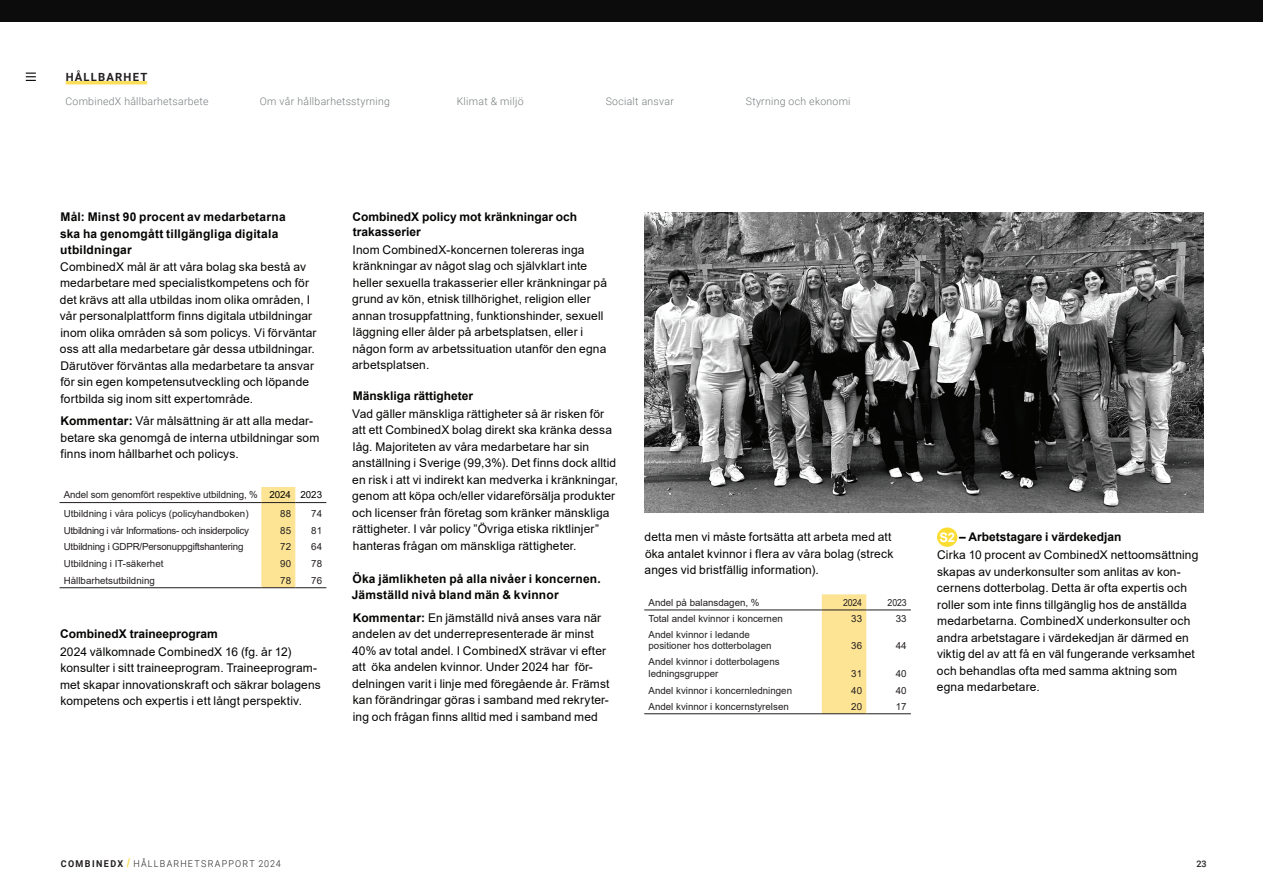
<style>
.page{position:relative;width:1263px;height:893px;background:#fff}
.page>*{position:absolute;margin:0;border:0;box-sizing:border-box;transform-origin:0 0}
.t1{font:12px/16.5px "Arial";letter-spacing:.01em;color:#040503}
.t2{font:700 12px/16.5px "Arial";letter-spacing:.015em;color:#040503}
.t3{font:700 11.25px "Roboto";letter-spacing:.105em;color:#231f20}
.t4{font:300 10.5px "Roboto";letter-spacing:.025em;color:#767b7d}
.t5{font:9.75px/11.7px "Arial";color:#231f20}
.t6{font:9.75px "Arial";letter-spacing:-.03em;color:#231f20}
.t7{font:9.75px "Arial";letter-spacing:-.02em;color:#231f20}
.t8{font:9.75px "Arial";color:#231f20;scale:.9 1}
.t9{font:300 9.45px "Roboto";letter-spacing:.135em;color:#231f20;scale:.95 1}
.t10{font:500 9px "Roboto";color:#231f20}
.s1{font-weight:700}
.s2{color:#040503}
.s3{font-weight:700;font-size:13.05px;color:#fff}
.s4{font-family:"Arial";font-weight:900;font-size:12px;color:#fcde58}
</style>
<div class="page">
<div style="left:0;top:0;width:1263px;height:21px;background:#0b0c0b"></div>
<hr style="left:66px;top:81px;width:81px;height:3px;background:#fcde58">
<svg style="left:26px;top:73px;width:9px;height:8px"></svg>
<div style="left:261px;top:487px;width:34px;height:100px;background:#fde495"></div>
<hr style="left:60px;top:502px;width:201px;height:1px;background:#231f20">
<hr style="left:261px;top:502px;width:34px;height:1px;background:#231f20">
<hr style="left:295px;top:502px;width:31px;height:1px;background:#231f20">
<hr style="left:60px;top:587px;width:201px;height:1px;background:#231f20">
<hr style="left:261px;top:587px;width:34px;height:1px;background:#231f20">
<hr style="left:295px;top:587px;width:31px;height:1px;background:#231f20">
<div style="left:822px;top:594px;width:44px;height:119px;background:#fde495"></div>
<hr style="left:644px;top:610px;width:178px;height:1px;background:#231f20">
<hr style="left:822px;top:610px;width:44px;height:1px;background:#231f20">
<hr style="left:866px;top:610px;width:45px;height:1px;background:#231f20">
<hr style="left:644px;top:713px;width:178px;height:1px;background:#231f20">
<hr style="left:822px;top:713px;width:44px;height:1px;background:#231f20">
<hr style="left:866px;top:713px;width:45px;height:1px;background:#231f20">
<img style="left:644px;top:213px;width:559px;height:299px">
<div style="left:937px;top:527px;width:20px;height:20px;background:#fbdd31;border-radius:50%"></div>
<p class="t3" style="left:66px;top:69px;width:83px">HÅLLBARHET</p>
<p class="t4" style="left:66px;top:94px;width:145px">CombinedX hållbarhetsarbete</p>
<p class="t4" style="left:260px;top:94px;width:132px">Om vår hållbarhetsstyrning</p>
<p class="t4" style="left:457px;top:94px;width:68px">Klimat &amp; miljö</p>
<p class="t4" style="left:606px;top:94px;width:70px">Socialt ansvar</p>
<p class="t4" style="left:746px;top:94px;width:106px">Styrning och ekonomi</p>
<p class="t2" style="left:60px;top:209px;width:227px">Mål: Minst 90 procent av medarbetarna ska ha genomgått tillgängliga digitala utbildningar</p>
<p class="t1" style="left:60px;top:258px;width:258px">CombinedX mål är att våra bolag ska bestå av medarbetare med specialistkompetens och för det krävs att alla utbildas inom olika områden, I vår personalplattform finns digitala utbildningar inom olika områden så som policys. Vi förväntar oss att alla medarbetare går dessa utbildningar.<br>Därutöver förväntas alla medarbetare ta ansvar för sin egen kompetensutveckling och löpande fortbilda sig inom sitt expertområde.</p>
<p class="t1" style="left:60px;top:413px;width:261px"><span class="s1">Kommentar:</span> Vår målsättning är att alla medar&shy;betare ska genomgå de interna utbildningar som finns inom hållbarhet och policys.</p>
<p class="t5" style="left:64px;top:485px;width:260px;line-height:18.9px">Andel som genomfört respektive utbildning, % <span class="s2">2024 2023<br></span>Utbildning i våra policys (policyhandboken)</p>
<p class="t5" style="left:280px;top:508px;width:12px">88</p>
<p class="t5" style="left:311px;top:508px;width:12px">74</p>
<p class="t6" style="left:64px;top:524px;width:187px">Utbildning i vår Informations- och insiderpolicy</p>
<p class="t5" style="left:280px;top:524px;width:12px">85</p>
<p class="t5" style="left:311px;top:524px;width:12px">81</p>
<p class="t7" style="left:64px;top:540px;width:181px">Utbildning i GDPR/Personuppgiftshantering</p>
<p class="t5" style="left:280px;top:541px;width:12px">72</p>
<p class="t5" style="left:311px;top:541px;width:12px">64</p>
<p class="t5" style="left:64px;top:558px;width:101px">Utbildning i IT-säkerhet</p>
<p class="t5" style="left:280px;top:558px;width:12px">90</p>
<p class="t5" style="left:311px;top:558px;width:12px">78</p>
<p class="t5" style="left:64px;top:574px;width:93px">Hållbarhetsutbildning</p>
<p class="t5" style="left:280px;top:574px;width:12px">78</p>
<p class="t5" style="left:311px;top:574px;width:12px">76</p>
<p class="t2" style="left:60px;top:625px;width:159px">CombinedX traineeprogram</p>
<p class="t1" style="left:60px;top:643px;width:262px">2024 välkomnade CombinedX 16 (fg. år 12) konsulter i sitt traineeprogram. Traineeprogram&shy;met skapar innovationskraft och säkrar bolagens kompetens och expertis i ett långt perspektiv.</p>
<p class="t2" style="left:352px;top:210px;width:226px;line-height:14.4px">CombinedX policy mot kränkningar och trakasserier</p>
<p class="t1" style="left:352px;top:241px;width:256px">Inom CombinedX-koncernen tolereras inga kränkningar av något slag och självklart inte heller sexuella trakasserier eller kränkningar på grund av kön, etnisk tillhörighet, religion eller annan trosuppfattning, funktionshinder, sexuell läggning eller ålder på arbetsplatsen, eller i någon form av arbetssituation utanför den egna arbetsplatsen.</p>
<p class="t2" style="left:353px;top:388px;width:122px">Mänskliga rättigheter</p>
<p class="t1" style="left:352px;top:405px;width:267px">Vad gäller mänskliga rättigheter så är risken för att ett CombinedX bolag direkt ska kränka dessa låg. Majoriteten av våra medarbetare har sin anställning i Sverige (99,3%). Det finns dock alltid en risk i att vi indirekt kan medverka i kränkningar, genom att köpa och/eller vidareförsälja produkter och licenser från företag som kränker mänskliga rättigheter. I vår policy ”Övriga etiska riktlinjer” hanteras frågan om mänskliga rättigheter.</p>
<p class="t2" style="left:352px;top:570px;width:251px">Öka jämlikheten på alla nivåer i koncernen.<br>Jämställd nivå bland män &amp; kvinnor</p>
<p class="t1" style="left:352px;top:609px;width:259px"><span class="s1">Kommentar:</span> En jämställd nivå anses vara när andelen av det underrepresenterade är minst 40% av total andel. I CombinedX strävar vi efter att öka andelen kvinnor. Under 2024 har för&shy;delningen varit i linje med föregående år. Främst kan förändringar göras i samband med rekryter&shy;ing och frågan finns alltid med i samband med</p>
<p class="t1" style="left:644px;top:529px;width:250px">detta men vi måste fortsätta att arbeta med att öka antalet kvinnor i flera av våra bolag (streck anges vid bristfällig information).</p>
<p class="t5" style="left:648px;top:596px;width:113px">Andel på balansdagen, %</p>
<p class="t8" style="left:843px;top:596px;width:23px">2024</p>
<p class="t8" style="left:888px;top:596px;width:23px">2023</p>
<p class="t5" style="left:648px;top:612px;width:136px">Total andel kvinnor i koncernen</p>
<p class="t5" style="left:851px;top:612px;width:12px">33</p>
<p class="t5" style="left:896px;top:612px;width:12px">33</p>
<p class="t5" style="left:648px;top:628px;width:125px">Andel kvinnor i ledande positioner hos dotterbolagen</p>
<p class="t5" style="left:851px;top:640px;width:12px">36</p>
<p class="t5" style="left:896px;top:640px;width:12px">44</p>
<p class="t5" style="left:648px;top:656px;width:133px">Andel kvinnor i dotterbolagens ledningsgrupper</p>
<p class="t5" style="left:851px;top:668px;width:12px">31</p>
<p class="t5" style="left:896px;top:668px;width:12px">40</p>
<p class="t5" style="left:648px;top:685px;width:145px">Andel kvinnor i koncernledningen</p>
<p class="t5" style="left:851px;top:685px;width:12px">40</p>
<p class="t5" style="left:896px;top:685px;width:12px">40</p>
<p class="t5" style="left:648px;top:700px;width:142px">Andel kvinnor i koncernstyrelsen</p>
<p class="t5" style="left:851px;top:700px;width:12px">20</p>
<p class="t5" style="left:896px;top:700px;width:12px">17</p>
<p class="t1" style="left:937px;top:528px;width:263px;line-height:17.7px"><span class="s3">S2</span> <span class="s1">– Arbetstagare i värdekedjan<br></span>Cirka 10 procent av CombinedX nettoomsättning</p>
<p class="t1" style="left:937px;top:563px;width:259px">skapas av underkonsulter som anlitas av kon&shy;cernens dotterbolag. Detta är ofta expertis och roller som inte finns tillgänglig hos de anställda medarbetarna. CombinedX underkonsulter och andra arbetstagare i värdekedjan är därmed en viktig del av att få en väl fungerande verksamhet och behandlas ofta med samma aktning som egna medarbetare.</p>
<p class="t9" style="left:61px;top:857px;width:233px"><span class="s1">COMBINEDX</span> <span class="s4">/</span> HÅLLBARHETSRAPPORT 2024</p>
<p class="t10" style="left:1196px;top:858px;width:12px">23</p>
</div>
